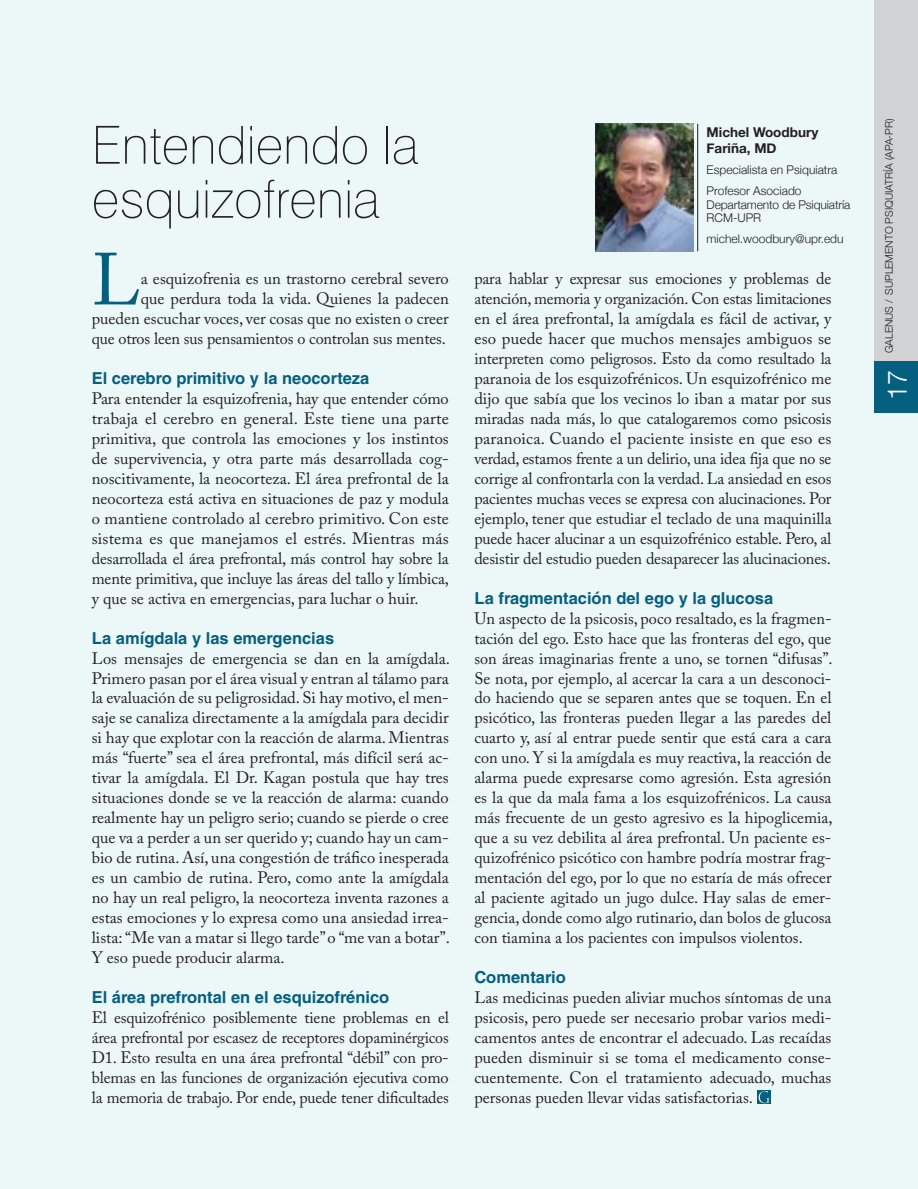
<style>
.page{position:relative;width:918px;height:1189px;background:#ecf7f8}
.page>*{position:absolute;margin:0;border:0;box-sizing:border-box;transform-origin:0 0}
.t1{font:72.9px "Adobe Caslon Pro";color:#055f7f}
.t2{font:100 52.5px/54px "Swiss 721 BT";color:#231f20}
.t3{font:300 27px "Helvetica Neue";color:#fff}
.t4{font:16.5px/20px "Adobe Caslon Pro";color:#231f20;text-align:justify}
.t5{font:700 16.5px "Helvetica LT Std";color:#055f7f}
.t6{font:700 13.5px/16.2px "Helvetica Neue";color:#231f20}
.t7{font:300 12px/21px "Helvetica Neue";color:#231f20}
.t8{font:300 10.5px "Helvetica Neue";color:#231f20}
</style>
<div class="page">
<img style="left:596px;top:124px;width:97px;height:127px">
<hr style="left:697px;top:124px;width:1px;height:127px;background:#231f20">
<div style="left:757px;top:1090px;width:14px;height:14px;background:#055f7f"></div>
<svg style="left:758px;top:1091px;width:11px;height:12px"></svg>
<div style="left:874px;top:0;width:44px;height:413px;background:#d1d2d4"></div>
<div style="left:874px;top:362px;width:44px;height:51px;background:#055f7f"></div>
<h2 class="t2" style="left:92px;top:118px;width:328px">Entendiendo la esquizofrenia</h2>
<p class="t6" style="left:706px;top:124px;width:113px">Michel Woodbury<br>Fariña, MD</p>
<p class="t7" style="left:706px;top:159px;width:132px">Especialista en Psiquiatra<br>Profesor Asociado</p>
<p class="t7" style="left:706px;top:197px;width:145px;line-height:13.5px">Departamento de Psiquiatría<br>RCM-UPR</p>
<p class="t7" style="left:706px;top:228px;width:138px">michel.woodbury@upr.edu</p>
<h1 class="t1" style="left:92px;top:237px;width:50px">L</h1>
<p class="t4" style="left:92px;top:269px;width:359px;text-align:right">a esquizofrenia es un trastorno cerebral severo<br>que perdura toda la vida. Quienes la padecen pueden escuchar voces, ver cosas que no existen o creer que otros leen sus pensamientos o controlan sus mentes.</p>
<p class="t5" style="left:92px;top:368px;width:279px">El cerebro primitivo y la neocorteza</p>
<p class="t4" style="left:92px;top:388px;width:359px">Para entender la esquizofrenia, hay que entender cómo trabaja el cerebro en general. Este tiene una parte primitiva, que controla las emociones y los instintos de supervivencia, y otra parte más desarrollada cog&shy;noscitivamente, la neocorteza. El área prefrontal de la neocorteza está activa en situaciones de paz y modula o mantiene controlado al cerebro primitivo. Con este sistema es que manejamos el estrés. Mientras más desarrollada el área prefrontal, más control hay sobre la mente primitiva, que incluye las áreas del tallo y límbica, y que se activa en emergencias, para luchar o huir.</p>
<p class="t5" style="left:92px;top:628px;width:244px">La amígdala y las emergencias</p>
<p class="t4" style="left:92px;top:648px;width:360px">Los mensajes de emergencia se dan en la amígdala.<br>Primero pasan por el área visual y entran al tálamo para la evaluación de su peligrosidad. Si hay motivo, el men&shy;saje se canaliza directamente a la amígdala para decidir si hay que explotar con la reacción de alarma. Mientras más “fuerte” sea el área prefrontal, más difícil será ac&shy;tivar la amígdala. El Dr. Kagan postula que hay tres situaciones donde se ve la reacción de alarma: cuando realmente hay un peligro serio; cuando se pierde o cree que va a perder a un ser querido y; cuando hay un cam&shy;bio de rutina. Así, una congestión de tráfico inesperada es un cambio de rutina. Pero, como ante la amígdala no hay un real peligro, la neocorteza inventa razones a estas emociones y lo expresa como una ansiedad irrea&shy;lista: “Me van a matar si llego tarde” o “me van a botar”.<br>Y eso puede producir alarma.</p>
<p class="t5" style="left:92px;top:987px;width:299px">El área prefrontal en el esquizofrénico</p>
<p class="t4" style="left:92px;top:1007px;width:358px">El esquizofrénico posiblemente tiene problemas en el área prefrontal por escasez de receptores dopaminérgicos D1. Esto resulta en una área prefrontal “débil” con pro&shy;blemas en las funciones de organización ejecutiva como la memoria de trabajo. Por ende, puede tener dificultades</p>
<p class="t4" style="left:474px;top:269px;width:358px">para hablar y expresar sus emociones y problemas de atención, memoria y organización. Con estas limitaciones en el área prefrontal, la amígdala es fácil de activar, y eso puede hacer que muchos mensajes ambiguos se interpreten como peligrosos. Esto da como resultado la paranoia de los esquizofrénicos. Un esquizofrénico me dijo que sabía que los vecinos lo iban a matar por sus miradas nada más, lo que catalogaremos como psicosis paranoica. Cuando el paciente insiste en que eso es verdad, estamos frente a un delirio, una idea fija que no se corrige al confrontarla con la verdad. La ansiedad en esos pacientes muchas veces se expresa con alucinaciones. Por ejemplo, tener que estudiar el teclado de una maquinilla puede hacer alucinar a un esquizofrénico estable. Pero, al desistir del estudio pueden desaparecer las alucinaciones.</p>
<p class="t5" style="left:474px;top:588px;width:300px">La fragmentación del ego y la glucosa</p>
<p class="t4" style="left:474px;top:608px;width:360px">Un aspecto de la psicosis, poco resaltado, es la fragmen&shy;tación del ego. Esto hace que las fronteras del ego, que son áreas imaginarias frente a uno, se tornen “difusas”.<br>Se nota, por ejemplo, al acercar la cara a un desconoci&shy;do haciendo que se separen antes que se toquen. En el psicótico, las fronteras pueden llegar a las paredes del cuarto y, así al entrar puede sentir que está cara a cara con uno. Y si la amígdala es muy reactiva, la reacción de alarma puede expresarse como agresión. Esta agresión es la que da mala fama a los esquizofrénicos. La causa más frecuente de un gesto agresivo es la hipoglicemia, que a su vez debilita al área prefrontal. Un paciente es&shy;quizofrénico psicótico con hambre podría mostrar frag&shy;mentación del ego, por lo que no estaría de más ofrecer al paciente agitado un jugo dulce. Hay salas de emer&shy;gencia, donde como algo rutinario, dan bolos de glucosa con tiamina a los pacientes con impulsos violentos.</p>
<p class="t5" style="left:474px;top:967px;width:93px">Comentario</p>
<p class="t4" style="left:474px;top:987px;width:358px">Las medicinas pueden aliviar muchos síntomas de una psicosis, pero puede ser necesario probar varios medi&shy;camentos antes de encontrar el adecuado. Las recaídas pueden disminuir si se toma el medicamento conse&shy;cuentemente. Con el tratamiento adecuado, muchas personas pueden llevar vidas satisfactorias.</p>
<p class="t8" style="left:882px;top:353px;width:236px;rotate:-90deg">GALENUS / Suplemento PSIQUIATRÍA (APA-PR)</p>
<h3 class="t3" style="left:880px;top:400px;width:32px;rotate:-90deg">17</h3>
</div>
